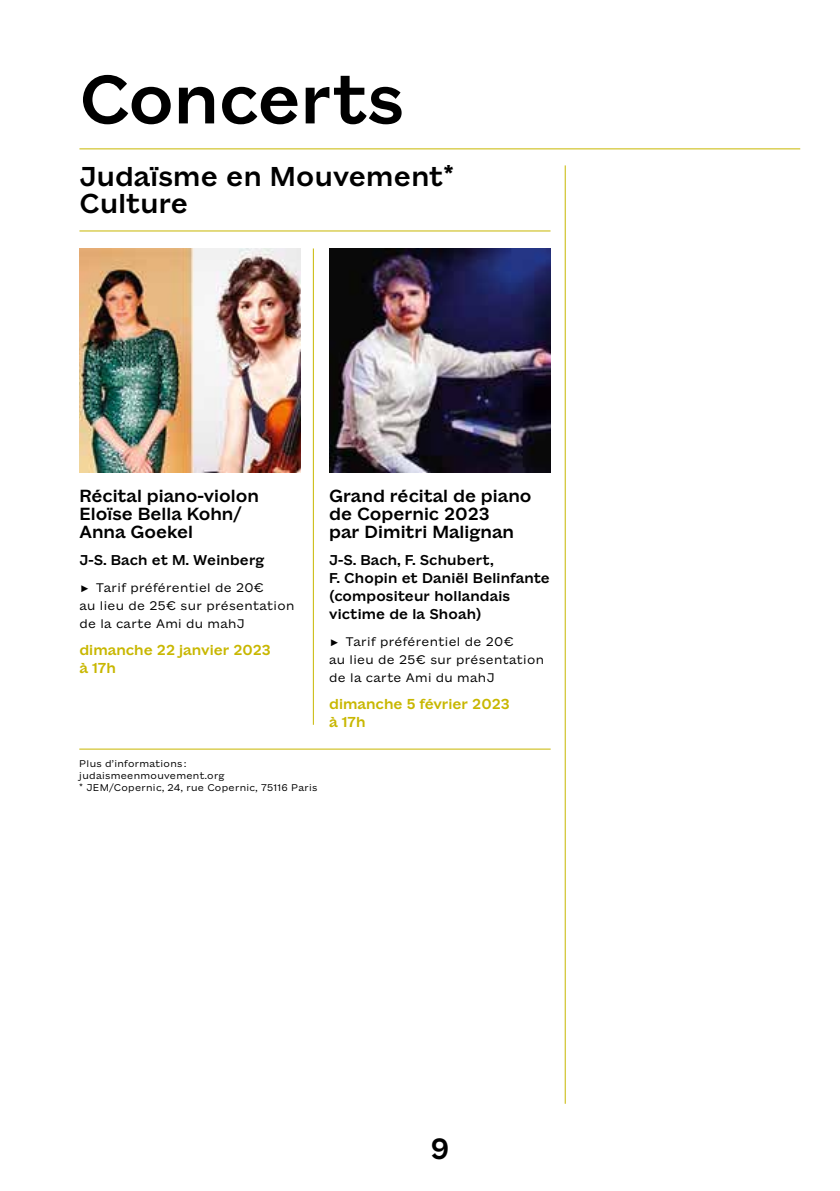
<style>
.page{position:relative;width:840px;height:1191px;background:#fff}
.page>*{position:absolute;margin:0;border:0;box-sizing:border-box;transform-origin:0 0}
.t1{font:500 70px "Mahj";color:#000}
.t2{font:500 30px "Mahj";color:#000}
.t3{font:500 28px/27px "Mahj";letter-spacing:.01em;color:#000}
.t4{font:500 18px/18px "Mahj";color:#000}
.t5{font:500 14.8px/18px "Mahj";color:#c8b700}
.t6{font:500 14.6px/18px "Mahj";letter-spacing:.01em;color:#000}
.t7{font:12.8px/18px "Mahj";letter-spacing:.03em;color:#000}
.t8{font:10px/12px "Mahj";letter-spacing:.03em;color:#000}
.s1{font-weight:500}
</style>
<div class="page">
<hr style="left:79px;top:148px;width:720px;height:1px;background:#c8b700">
<hr style="left:79px;top:230px;width:471px;height:1px;background:#c8b700">
<hr style="left:564px;top:165px;width:1px;height:938px;background:#c8b700">
<hr style="left:313px;top:248px;width:1px;height:477px;background:#c8b700">
<img style="left:329px;top:248px;width:221px;height:224px">
<img style="left:79px;top:249px;width:221px;height:223px">
<hr style="left:79px;top:748px;width:471px;height:1px;background:#c8b700">
<h1 class="t1" style="left:79px;top:36px;width:325px">Concerts</h1>
<h3 class="t3" style="left:79px;top:160px;width:376px">Judaïsme en Mouvement*<br>Culture</h3>
<h3 class="t4" style="left:79px;top:484px;width:181px">Récital piano-violon<br>Eloïse Bella Kohn/<br>Anna Goekel</h3>
<p class="t6" style="left:79px;top:549px;width:186px">J-S. Bach et M. Weinberg</p>
<p class="t7" style="left:79px;top:577px;width:216px"><span class="s1">▶</span> Tarif préférentiel de 20€<br>au lieu de 25€ sur présentation de la carte Ami du mahJ</p>
<p class="t5" style="left:79px;top:639px;width:193px">dimanche 22 janvier 2023 à 17h</p>
<h3 class="t4" style="left:329px;top:484px;width:204px">Grand récital de piano de Copernic 2023<br>par Dimitri Malignan</h3>
<p class="t6" style="left:329px;top:549px;width:222px">J-S. Bach, F. Schubert,<br>F. Chopin et Daniël Belinfante (compositeur hollandais victime de la Shoah)</p>
<p class="t7" style="left:329px;top:631px;width:216px"><span class="s1">▶</span> Tarif préférentiel de 20€<br>au lieu de 25€ sur présentation de la carte Ami du mahJ</p>
<p class="t5" style="left:329px;top:693px;width:182px">dimanche 5 février 2023 à 17h</p>
<p class="t8" style="left:79px;top:756px;width:239px">Plus d’informations : judaismeenmouvement.org<br>* JEM/Copernic, 24, rue Copernic, 75116 Paris</p>
<h2 class="t2" style="left:430px;top:1121px;width:20px">9</h2>
</div>
